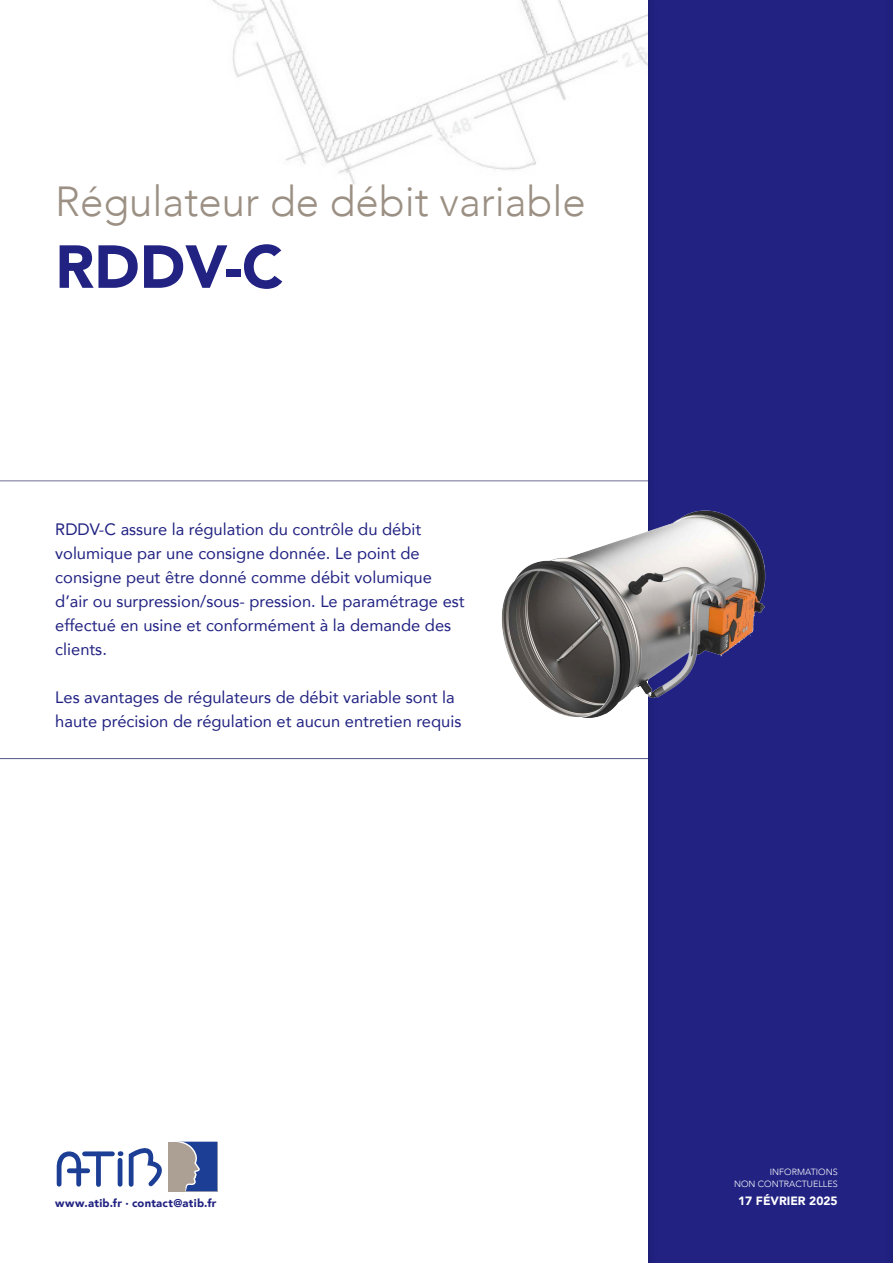
<style>
.page{position:relative;width:893px;height:1263px;background:#fff}
.page>*{position:absolute;margin:0;border:0;box-sizing:border-box;transform-origin:0 0}
.t1{font:900 60px "Avenir";color:#212282}
.t2{font:300 42px "Avenir";color:#9b9083}
.t3{font:16.5px/24px "Avenir";color:#212282}
.t4{font:900 12px "Avenir";color:#fff}
.t5{font:900 11.25px "Avenir";letter-spacing:.025em;color:#212282}
.t6{font:300 9px/12px "Avenir";color:#fff;text-align:right}
</style>
<div class="page">
<img style="left:212px;top:0;width:434px;height:184px">
<div style="left:646px;top:0;width:247px;height:1263px;background:#212282"></div>
<svg style="left:56px;top:1153px;width:28px;height:34px"></svg>
<div style="left:69px;top:1168px;width:19px;height:5px;background:#1c3e94"></div>
<div style="left:96px;top:1154px;width:5px;height:30px;background:#1c3e94"></div>
<div style="left:85px;top:1151px;width:27px;height:5px;background:#1c3e94"></div>
<hr style="left:118px;top:1160px;width:4px;height:24px;background:#1c3e94">
<svg style="left:120px;top:1141px;width:97px;height:51px"></svg>
<div style="left:0;top:478px;width:649px;height:5px;background:#000;opacity:.2"></div>
<hr style="left:0;top:756px;width:649px;height:4px;background:#000;opacity:.2">
<img style="left:502px;top:506px;width:264px;height:221px">
<h2 class="t2" style="left:55px;top:176px;width:532px">Régulateur de débit variable</h2>
<h1 class="t1" style="left:55px;top:215px;width:229px">RDDV-C</h1>
<p class="t3" style="left:55px;top:517px;width:411px">RDDV-C assure la régulation du contrôle du débit volumique par une consigne donnée. Le point de consigne peut être donné comme débit volumique d’air ou surpression/sous- pression. Le paramétrage est effectué en usine et conformément à la demande des clients.</p>
<p class="t3" style="left:55px;top:685px;width:408px">Les avantages de régulateurs de débit variable sont la haute précision de régulation et aucun entretien requis</p>
<p class="t6" style="left:734px;top:1166px;width:105px">INFORMATIONS<br>NON CONTRACTUELLES</p>
<p class="t5" style="left:55px;top:1193px;width:163px">www.atib.fr · contact@atib.fr</p>
<p class="t4" style="left:738px;top:1190px;width:101px">17 février 2025</p>
</div>
